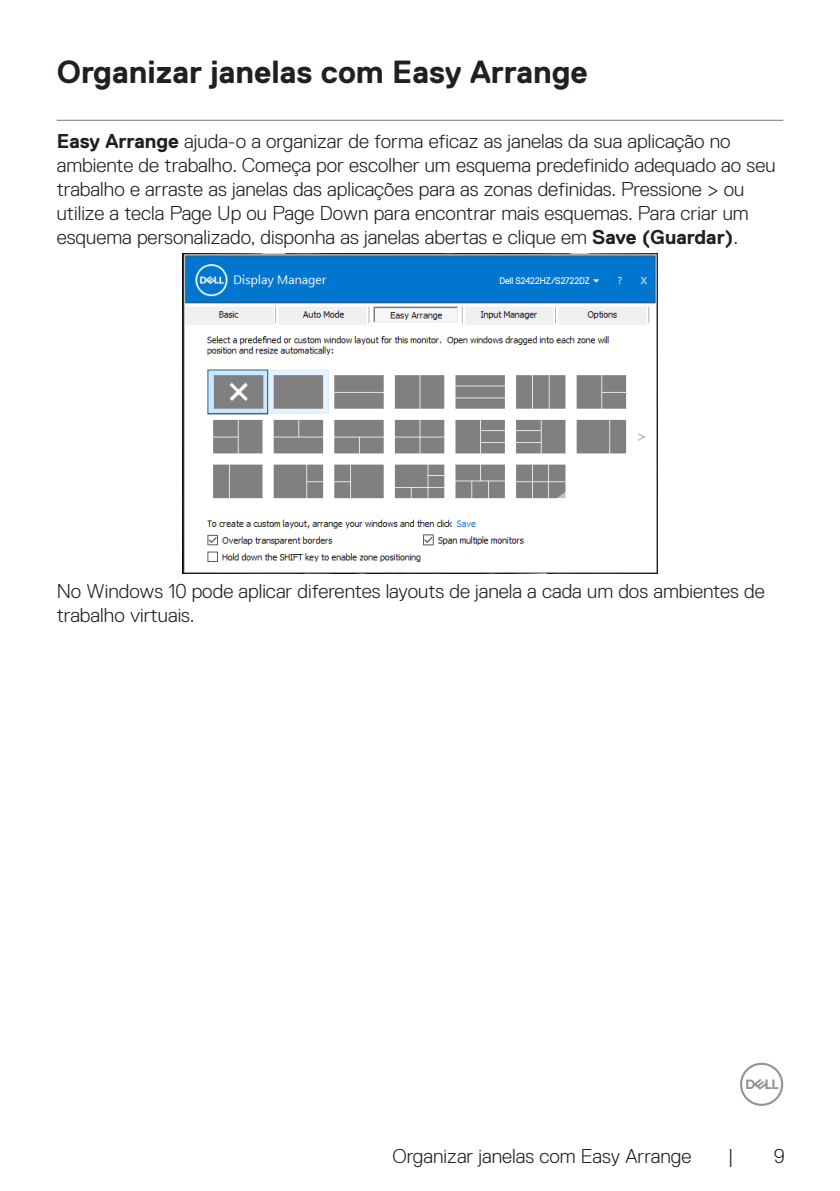
<style>
.page{position:relative;width:840px;height:1191px;background:#fff}
.page>*{position:absolute;margin:0;border:0;box-sizing:border-box;transform-origin:0 0}
.t1{font:700 32px "Dell Replica";color:#231f20}
.t2{font:300 20px/24px "Dell Replica";color:#231f20}
.t3{font:9.6px "Dell Replica";color:#fff;scale:.9 1}
.s1{font-weight:700}
</style>
<div class="page">
<svg style="left:740px;top:1062px;width:42px;height:44px"></svg>
<hr style="left:57px;top:120px;width:725px;height:1px;background:#939598">
<img style="left:182px;top:253px;width:475px;height:321px">
<div style="left:530px;top:273px;width:57px;height:13px;background:#0076ce"></div>
<img style="left:420px;top:532px;width:104px;height:19px">
<h1 class="t1" style="left:57px;top:54px;width:532px">Organizar janelas com Easy Arrange</h1>
<p class="t2" style="left:57px;top:129px;width:719px"><span class="s1">Easy Arrange</span> ajuda-o a organizar de forma eficaz as janelas da sua aplicação no ambiente de trabalho. Começa por escolher um esquema predefinido adequado ao seu trabalho e arraste as janelas das aplicações para as zonas definidas. Pressione &gt; ou utilize a tecla Page Up ou Page Down para encontrar mais esquemas. Para criar um esquema personalizado, disponha as janelas abertas e clique em <span class="s1">Save (Guardar)</span>.</p>
<p class="t3" style="left:499px;top:275px;width:102px">Dell S2422HZ/S2722DZ</p>
<p class="t2" style="left:57px;top:579px;width:709px">No Windows 10 pode aplicar diferentes layouts de janela a cada um dos ambientes de trabalho virtuais.</p>
<p class="t2" style="left:392px;top:1143px;width:300px">Organizar janelas com Easy Arrange</p>
<p class="t2" style="left:727px;top:1143px;width:7px">|</p>
<p class="t2" style="left:773px;top:1143px;width:12px">9</p>
</div>
